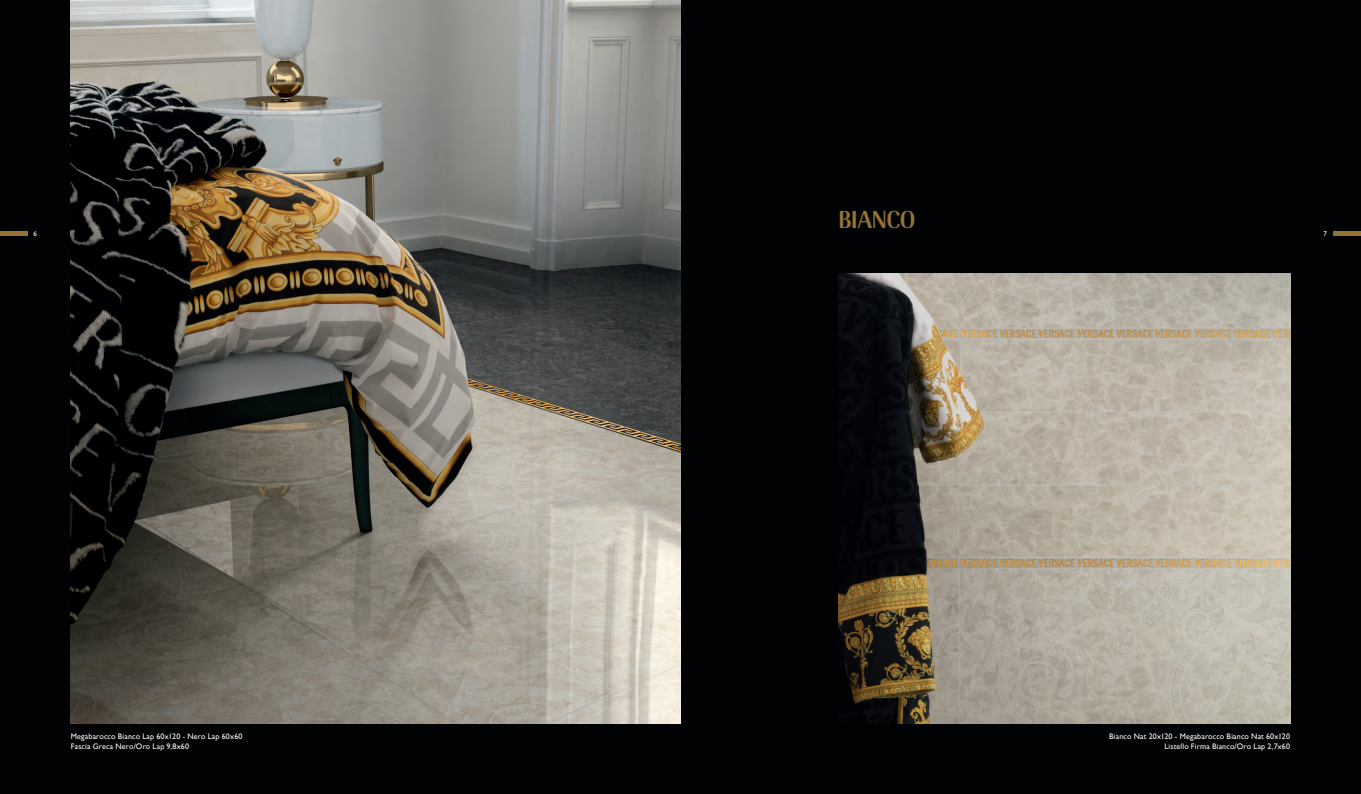
<style>
.page{position:relative;width:1361px;height:794px;background:#010203}
.page>*{position:absolute;margin:0;border:0;box-sizing:border-box;transform-origin:0 0}
.t1{font:700 26px "Radiant URW";color:#937435}
.t2{font:8px/10px "Gill Sans";letter-spacing:.02em;color:#fff}
.t3{font:7px "Gill Sans";color:#fff}
</style>
<div class="page">
<img style="left:71px;top:0;width:609px;height:723px">
<img style="left:838px;top:274px;width:452px;height:449px">
<hr style="left:1332px;top:231px;width:29px;height:4px;background:#937435">
<hr style="left:0;top:231px;width:28px;height:4px;background:#937435">
<h1 class="t1" style="left:838px;top:204px;width:78px">BIANCO</h1>
<p class="t3" style="left:34px;top:229px;width:5px">6</p>
<p class="t3" style="left:1323px;top:229px;width:5px">7</p>
<p class="t2" style="left:71px;top:731px;width:173px">Megabarocco Bianco Lap 60x120 - Nero Lap 60x60<br>Fascia Greca Nero/Oro Lap 9,8x60</p>
<p class="t2" style="left:1109px;top:731px;width:182px;text-align:right">Bianco Nat 20x120 - Megabarocco Bianco Nat 60x120<br>Listello Firma Bianco/Oro Lap 2,7x60</p>
</div>
